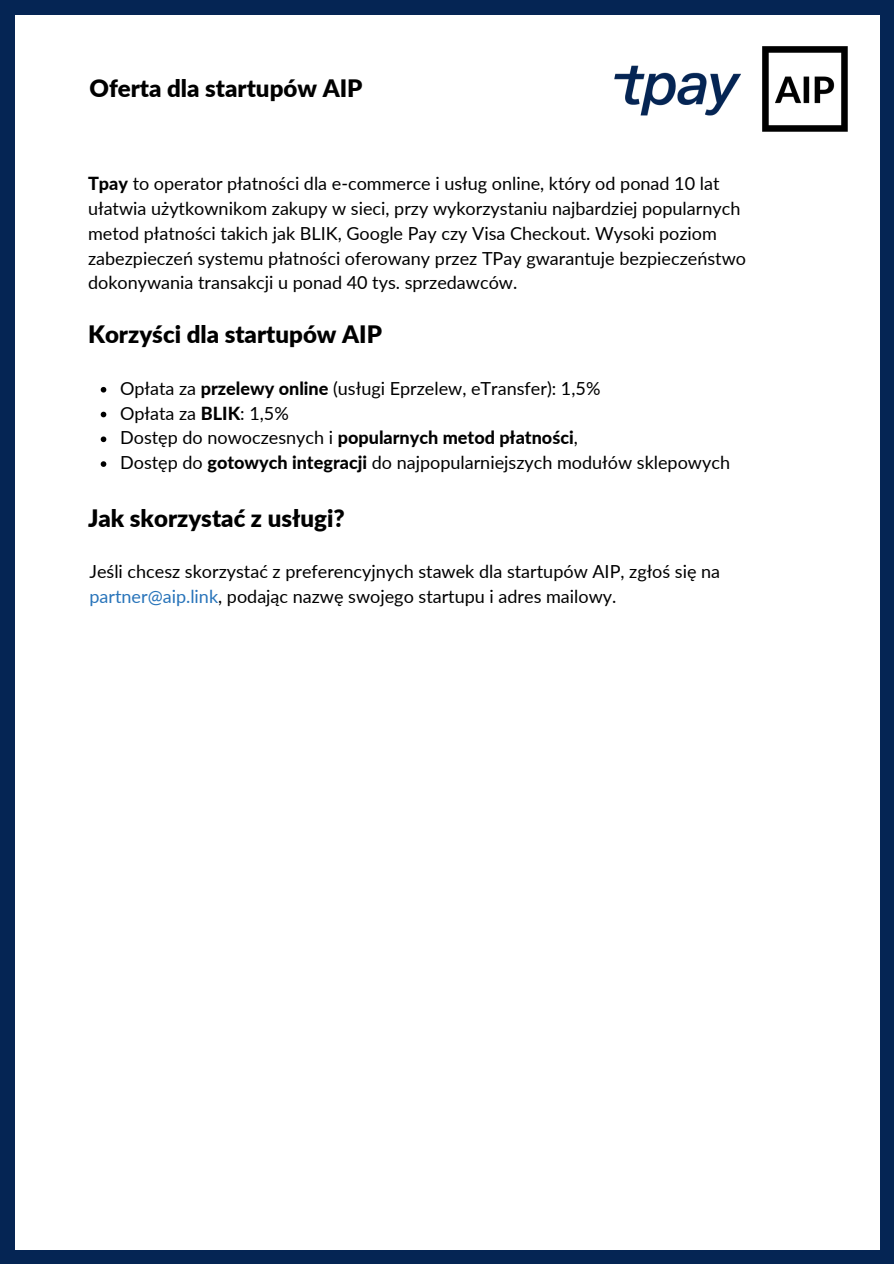
<style>
.page{position:relative;width:894px;height:1264px;background:#fff}
.page>*{position:absolute;margin:0;border:0;box-sizing:border-box;transform-origin:0 0}
.t1{font:900 24px "Lato";color:#000}
.t2{font:18px/24.8px "Lato";color:#000}
.t3{font:800 18px "Lato";color:#000}
.s1{font-weight:800}
.s2{font-weight:400}
.s3{color:#2874ba}
</style>
<div class="page">
<div style="left:0;top:0;width:893px;height:1263px;background:#052554"></div>
<div style="left:15px;top:15px;width:864px;height:1234px;background:#fff"></div>
<img style="left:614px;top:46px;width:234px;height:86px">
<svg style="left:101px;top:387px;width:5px;height:5px"></svg>
<svg style="left:101px;top:412px;width:5px;height:5px"></svg>
<svg style="left:101px;top:436px;width:5px;height:6px"></svg>
<svg style="left:101px;top:461px;width:5px;height:6px"></svg>
<p class="t1" style="left:89px;top:74px;width:274px">Oferta dla startupów AIP</p>
<p class="t2" style="left:88px;top:171px;width:659px"><span class="s1">Tpay</span> to operator płatności dla e-commerce i usług online, który od ponad 10 lat ułatwia użytkownikom zakupy w sieci, przy wykorzystaniu najbardziej popularnych metod płatności takich jak BLIK, Google Pay czy Visa Checkout. Wysoki poziom zabezpieczeń systemu płatności oferowany przez TPay gwarantuje bezpieczeństwo dokonywania transakcji u ponad 40 tys. sprzedawców.</p>
<p class="t1" style="left:88px;top:319px;width:295px">Korzyści dla startupów AIP</p>
<p class="t2" style="left:120px;top:375px;width:481px">Opłata za <span class="s1">przelewy online</span> (usługi Eprzelew, eTransfer): 1,5%</p>
<p class="t2" style="left:120px;top:400px;width:170px">Opłata za <span class="s1">BLIK</span>: 1,5%</p>
<p class="t3" style="left:120px;top:426px;width:459px"><span class="s2">Dostęp do nowoczesnych i</span> popularnych metod płatności<span class="s2">,</span></p>
<p class="t2" style="left:120px;top:450px;width:611px">Dostęp do <span class="s1">gotowych integracji</span> do najpopularniejszych modułów sklepowych</p>
<p class="t1" style="left:88px;top:503px;width:258px">Jak skorzystać z usługi?</p>
<p class="t2" style="left:89px;top:559px;width:632px">Jeśli chcesz skorzystać z preferencyjnych stawek dla startupów AIP, zgłoś się na <span class="s3">partner@aip.link</span>, podając nazwę swojego startupu i adres mailowy.</p>
</div>
